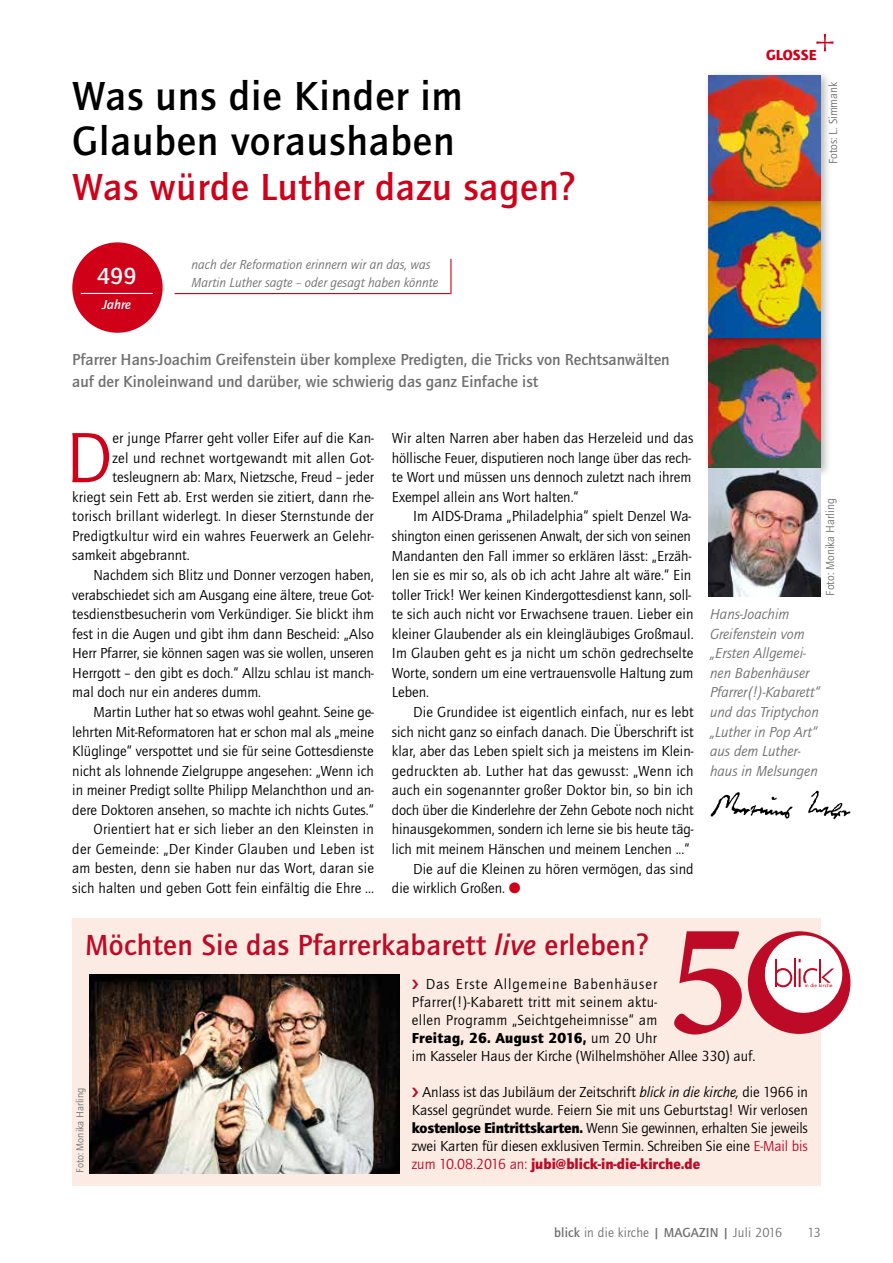
<style>
.page{position:relative;width:893px;height:1263px;background:#fff}
.page>*{position:absolute;margin:0;border:0;box-sizing:border-box;transform-origin:0 0}
.t1{font:73.65px "Quay Itc T";color:#d10019}
.t2{font:700 42px/45px "Quay Itc T";letter-spacing:.02em;color:#000}
.t3{font:700 39px "Quay Itc T";letter-spacing:.02em;color:#d10019}
.t4{font:700 30px "Quay Itc T";letter-spacing:.015em;color:#bd0a26}
.t5{font:700 24px "Quay Itc T";color:#fff}
.t6{font:700 16.5px/22.5px "Quay Itc T";color:#707172}
.t7{font:15px/19.5px "Quay Itc T";color:#000}
.t8{font:15px/18px "Quay Itc T";letter-spacing:.025em;color:#000}
.t9{font:italic 15px/19.5px "Quay Itc T";color:#707172}
.t10{font:15px "Quay Itc T";letter-spacing:.02em;color:#000}
.t11{font:900 15px "Quay Itc T";color:#d10019}
.t12{font:italic 13.5px/18px "Quay Itc T";color:#707172}
.t13{font:13.5px "Quay Itc T";letter-spacing:.01em;color:#707172}
.t14{font:italic 700 13.5px "Quay Itc T";color:#fff}
.t15{font:12px "Quay Itc T";color:#707172}
.t16{font:10.5px "Quay Itc T";color:#707172}
.s1{color:#d10019}
.s2{font-style:italic}
.s3{font-weight:900}
.s4{color:#bd0a26}
.s5{font-weight:900;color:#bd0a26}
.s6{font-weight:700}
</style>
<div class="page">
<img style="left:710px;top:791px;width:140px;height:28px">
<div style="left:72px;top:242px;width:91px;height:91px;background:#d10019;border-radius:50%"></div>
<hr style="left:81px;top:293px;width:72px;height:1px;background:#fff">
<hr style="left:450px;top:259px;width:1px;height:35px;background:#d10019">
<hr style="left:175px;top:293px;width:275px;height:1px;background:#d10019">
<div style="left:703px;top:333px;width:129px;height:146px;background:#000;opacity:.3"></div>
<img style="left:708px;top:349px;width:113px;height:248px">
<div style="left:703px;top:195px;width:129px;height:154px;background:#000;opacity:.3"></div>
<div style="left:703px;top:70px;width:129px;height:141px;background:#000;opacity:.3"></div>
<div style="left:72px;top:918px;width:749px;height:268px;background:#fbebe2"></div>
<svg style="left:674px;top:931px;width:68px;height:103px"></svg>
<div style="left:748px;top:931px;width:102px;height:103px;background:#bd0a26;border-radius:50%"></div>
<div style="left:765px;top:935px;width:77px;height:78px;background:#fff;border-radius:50%"></div>
<hr style="left:794px;top:959px;width:2px;height:28px;background:#bd0a26">
<svg style="left:775px;top:959px;width:17px;height:28px"></svg>
<hr style="left:819px;top:959px;width:2px;height:24px;background:#bd0a26">
<svg style="left:799px;top:968px;width:35px;height:19px"></svg>
<img style="left:89px;top:975px;width:310px;height:199px">
<svg style="left:816px;top:34px;width:17px;height:17px"></svg>
<h2 class="t2" style="left:72px;top:73px;width:392px">Was uns die Kinder im<br>Glauben voraushaben</h2>
<h3 class="t3" style="left:72px;top:164px;width:505px">Was würde Luther dazu sagen?</h3>
<p class="t11" style="left:766px;top:46px;width:52px">GLOSSE</p>
<p class="t15" style="left:826px;top:164px;width:84px;rotate:-90deg">Fotos: L. Simmank</p>
<h3 class="t5" style="left:97px;top:262px;width:41px">499</h3>
<p class="t14" style="left:103px;top:297px;width:30px">Jahre</p>
<p class="t12" style="left:192px;top:256px;width:248px">nach der Reformation erinnern wir an das, was<br>Martin Luther sagte – oder gesagt haben könnte</p>
<p class="t6" style="left:72px;top:348px;width:599px">Pfarrer Hans-Joachim Greifenstein über komplexe Predigten, die Tricks von Rechtsanwälten auf der Kinoleinwand und darüber, wie schwierig das ganz Einfache ist</p>
<h1 class="t1" style="left:66px;top:415px;width:48px">D</h1>
<p class="t7" style="left:113px;top:428px;width:263px">er junge Pfarrer geht voller Eifer auf die Kan-</p>
<p class="t10" style="left:113px;top:449px;width:263px">zel und rechnet wortgewandt mit allen Got-</p>
<p class="t7" style="left:113px;top:467px;width:263px">tesleugnern ab: Marx, Nietzsche, Freud – jeder</p>
<p class="t7" style="left:72px;top:487px;width:303px">kriegt sein Fett ab. Erst werden sie zitiert, dann rhe-</p>
<p class="t7" style="left:72px;top:506px;width:303px">torisch brillant widerlegt. In dieser Sternstunde der</p>
<p class="t7" style="left:72px;top:526px;width:303px">Predigtkultur wird ein wahres Feuerwerk an Gelehr-</p>
<p class="t7" style="left:72px;top:545px;width:119px">samkeit abgebrannt.</p>
<p class="t7" style="left:94px;top:565px;width:282px">Nachdem sich Blitz und Donner verzogen haben,</p>
<p class="t7" style="left:72px;top:585px;width:303px">verabschiedet sich am Ausgang eine ältere, treue Got-</p>
<p class="t7" style="left:72px;top:604px;width:303px">tesdienstbesucherin vom Verkündiger. Sie blickt ihm</p>
<p class="t7" style="left:72px;top:624px;width:303px">fest in die Augen und gibt ihm dann Bescheid: „Also</p>
<p class="t7" style="left:72px;top:643px;width:303px">Herr Pfarrer, sie können sagen was sie wollen, unseren</p>
<p class="t7" style="left:72px;top:663px;width:303px">Herrgott – den gibt es doch.“ Allzu schlau ist manch-</p>
<p class="t7" style="left:72px;top:682px;width:190px">mal doch nur ein anderes dumm.</p>
<p class="t7" style="left:94px;top:702px;width:282px">Martin Luther hat so etwas wohl geahnt. Seine ge-</p>
<p class="t7" style="left:72px;top:722px;width:303px">lehrten Mit-Reformatoren hat er schon mal als „meine</p>
<p class="t7" style="left:72px;top:741px;width:303px">Klüglinge“ verspottet und sie für seine Gottesdienste</p>
<p class="t7" style="left:72px;top:761px;width:303px">nicht als lohnende Zielgruppe angesehen: „Wenn ich</p>
<p class="t7" style="left:72px;top:780px;width:303px">in meiner Predigt sollte Philipp Melanchthon und an-</p>
<p class="t7" style="left:72px;top:800px;width:303px">dere Doktoren ansehen, so machte ich nichts Gutes.“</p>
<p class="t7" style="left:94px;top:819px;width:282px">Orientiert hat er sich lieber an den Kleinsten in</p>
<p class="t10" style="left:72px;top:840px;width:303px">der Gemeinde: „Der Kinder Glauben und Leben ist</p>
<p class="t7" style="left:72px;top:858px;width:303px">am besten, denn sie haben nur das Wort, daran sie</p>
<p class="t7" style="left:72px;top:878px;width:303px">sich halten und geben Gott fein einfältig die Ehre ...</p>
<p class="t7" style="left:392px;top:428px;width:303px">Wir alten Narren aber haben das Herzeleid und das höllische Feuer, disputieren noch lange über das rech&shy;te Wort und müssen uns dennoch zuletzt nach ihrem Exempel allein ans Wort halten.“</p>
<p class="t7" style="left:392px;top:506px;width:303px;text-indent:21px">Im AIDS-Drama „Philadelphia“ spielt Denzel Wa&shy;shington einen gerissenen Anwalt, der sich von seinen Mandanten den Fall immer so erklären lässt: „Erzäh&shy;len sie es mir so, als ob ich acht Jahre alt wäre.“ Ein toller Trick! Wer keinen Kindergottesdienst kann, soll&shy;te sich auch nicht vor Erwachsene trauen. Lieber ein kleiner Glaubender als ein kleingläubiges Großmaul.<br>Im Glauben geht es ja nicht um schön gedrechselte Worte, sondern um eine vertrauensvolle Haltung zum Leben.</p>
<p class="t7" style="left:413px;top:702px;width:282px">Die Grundidee ist eigentlich einfach, nur es lebt</p>
<p class="t7" style="left:392px;top:722px;width:303px">sich nicht ganz so einfach danach. Die Überschrift ist</p>
<p class="t7" style="left:392px;top:741px;width:303px">klar, aber das Leben spielt sich ja meistens im Klein-</p>
<p class="t10" style="left:392px;top:762px;width:303px">gedruckten ab. Luther hat das gewusst: „Wenn ich</p>
<p class="t7" style="left:392px;top:780px;width:303px">auch ein sogenannter großer Doktor bin, so bin ich</p>
<p class="t7" style="left:392px;top:800px;width:303px">doch über die Kinderlehre der Zehn Gebote noch nicht</p>
<p class="t7" style="left:392px;top:819px;width:303px">hinausgekommen, sondern ich lerne sie bis heute täg-</p>
<p class="t7" style="left:392px;top:839px;width:299px">lich mit meinem Hänschen und meinem Lenchen ...“</p>
<p class="t7" style="left:413px;top:858px;width:282px">Die auf die Kleinen zu hören vermögen, das sind</p>
<p class="t7" style="left:392px;top:878px;width:130px">die wirklich Großen. <span class="s1">●</span></p>
<p class="t15" style="left:823px;top:595px;width:99px;rotate:-90deg">Foto: Monika Harling</p>
<p class="t9" style="left:710px;top:604px;width:111px">Hans-Joachim<br>Greifenstein vom „Ersten Allgemei&shy;nen Babenhäuser<br>Pfarrer(!)-Kabarett“ und das Triptychon „Luther in Pop Art“ aus dem Luther&shy;haus in Melsungen</p>
<h3 class="t4" style="left:85px;top:927px;width:565px">Möchten Sie das Pfarrerkabarett <span class="s2">live</span> erleben?</h3>
<p class="t8" style="left:412px;top:975px;width:345px;text-indent:14px">Das Erste Allgemeine Babenhäuser Pfarrer(!)-Kabarett tritt mit seinem aktu-<br>ellen Programm „Seichtgeheimnisse“ am<br><span class="s3">Freitag, 26. August 2016,</span> um 20 Uhr<br>im Kasseler Haus der Kirche (Wilhelmshöher Allee 330) auf.</p>
<p class="t7" style="left:412px;top:1083px;width:397px;line-height:18px;text-align:justify;text-indent:11px">Anlass ist das Jubiläum der Zeitschrift <span class="s2">blick in die kirche,</span> die 1966 in Kassel gegründet wurde. Feiern Sie mit uns Geburtstag! Wir verlosen <span class="s3">kostenlose Eintrittskarten.</span> Wenn Sie gewinnen, erhalten Sie jeweils zwei Karten für diesen exklusiven Termin. Schreiben Sie eine <span class="s4">E-Mail bis zum 10.08.2016 an:</span> <span class="s5">jubi@blick-in-die-kirche.de</span></p>
<p class="t16" style="left:74px;top:1173px;width:86px;rotate:-90deg">Foto: Monika Harling</p>
<p class="t13" style="left:554px;top:1225px;width:230px"><span class="s6">blick</span> in die kirche <span class="s6">| MAGAZIN |</span> Juli 2016</p>
<p class="t13" style="left:807px;top:1225px;width:15px">13</p>
</div>
